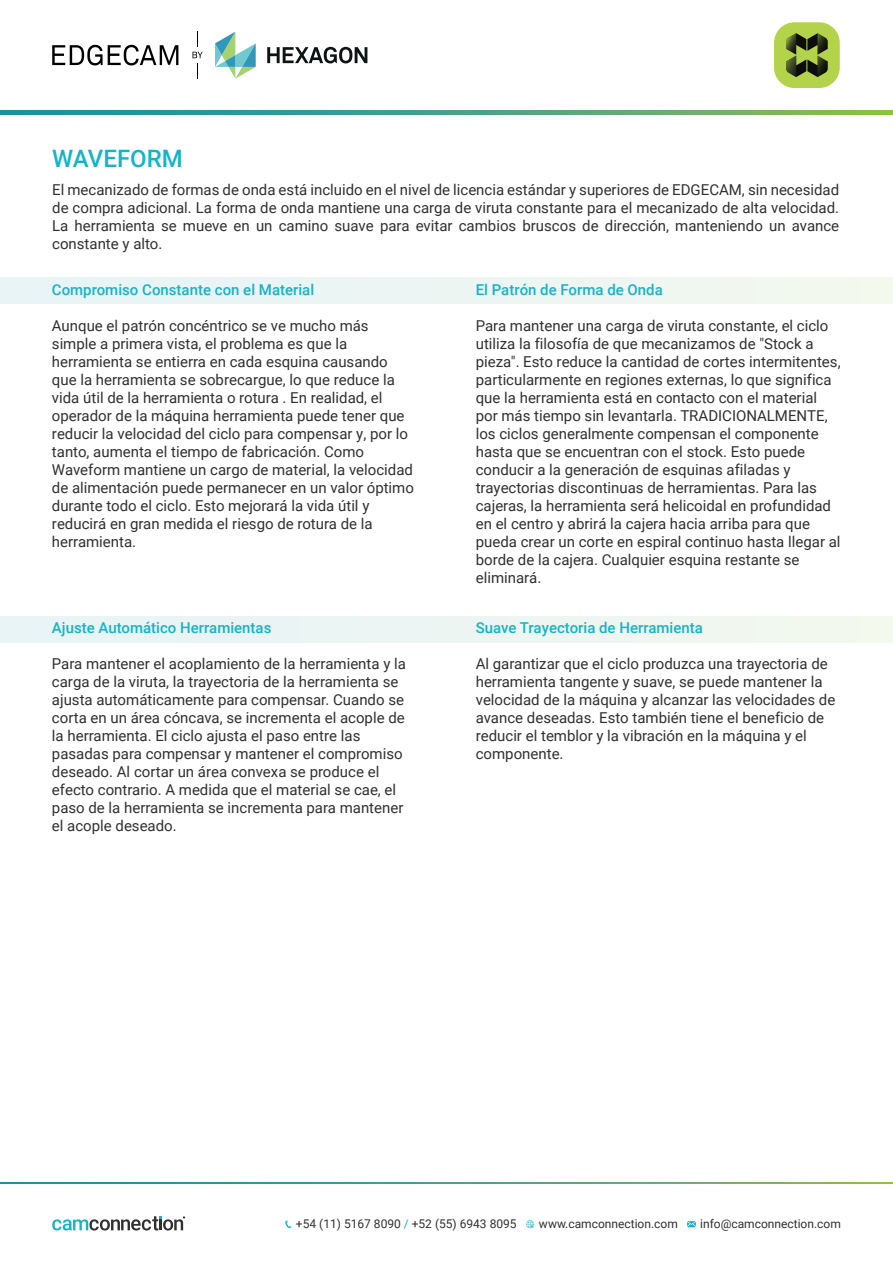
<style>
.page{position:relative;width:893px;height:1263px;background:#fff}
.page>*{position:absolute;margin:0;border:0;box-sizing:border-box;transform-origin:0 0}
.t1{font:500 24px "Roboto";color:#17b3c6}
.t2{font:15px/18px "Roboto";color:#313031}
.t3{font:500 15px "Roboto";color:#17b3c6}
.t4{font:12px "Roboto";color:#313031}
.s1{color:#17b3c6}
</style>
<div class="page">
<svg style="left:0;top:110px;width:893px;height:4px;background:#4ca382"></svg>
<svg style="left:0;top:1182px;width:893px;height:1px"></svg>
<svg style="left:52px;top:1216px;width:133px;height:14px"></svg>
<div style="left:0;top:278px;width:893px;height:26px;background:#edf5f3"></div>
<div style="left:0;top:616px;width:893px;height:26px;background:#edf5f3"></div>
<svg style="left:285px;top:1220px;width:6px;height:8px"></svg>
<svg style="left:687px;top:1221px;width:9px;height:6px"></svg>
<svg style="left:526px;top:1220px;width:8px;height:8px"></svg>
<svg style="left:52px;top:45px;width:126px;height:20px"></svg>
<svg style="left:192px;top:32px;width:11px;height:47px"></svg>
<svg style="left:267px;top:47px;width:100px;height:16px"></svg>
<svg style="left:215px;top:32px;width:41px;height:47px"></svg>
<div style="left:774px;top:22px;width:66px;height:66px;background:#b3d34b;border-radius:21px"></div>
<svg style="left:786px;top:33px;width:42px;height:44px"></svg>
<h1 class="t1" style="left:52px;top:142px;width:132px">WAVEFORM</h1>
<p class="t2" style="left:52px;top:180px;width:788px;text-align:justify">El mecanizado de formas de onda está incluido en el nivel de licencia estándar y superiores de EDGECAM, sin necesidad de compra adicional. La forma de onda mantiene una carga de viruta constante para el mecanizado de alta velocidad.<br>La herramienta se mueve en un camino suave para evitar cambios bruscos de dirección, manteniendo un avance constante y alto.</p>
<p class="t3" style="left:52px;top:279px;width:264px">Compromiso Constante con el Material</p>
<p class="t2" style="left:52px;top:316px;width:364px">Aunque el patrón concéntrico se ve mucho más simple a primera vista, el problema es que la herramienta se entierra en cada esquina causando que la herramienta se sobrecargue, lo que reduce la vida útil de la herramienta o rotura . En realidad, el operador de la máquina herramienta puede tener que reducir la velocidad del ciclo para compensar y, por lo tanto, aumenta el tiempo de fabricación. Como Waveform mantiene un cargo de material, la velocidad de alimentación puede permanecer en un valor óptimo durante todo el ciclo. Esto mejorará la vida útil y reducirá en gran medida el riesgo de rotura de la herramienta.</p>
<p class="t3" style="left:476px;top:279px;width:189px">El Patrón de Forma de Onda</p>
<p class="t2" style="left:476px;top:316px;width:366px">Para mantener una carga de viruta constante, el ciclo utiliza la filosofía de que mecanizamos de "Stock a pieza". Esto reduce la cantidad de cortes intermitentes, particularmente en regiones externas, lo que significa que la herramienta está en contacto con el material por más tiempo sin levantarla. TRADICIONALMENTE, los ciclos generalmente compensan el componente hasta que se encuentran con el stock. Esto puede conducir a la generación de esquinas afiladas y trayectorias discontinuas de herramientas. Para las cajeras, la herramienta será helicoidal en profundidad en el centro y abrirá la cajera hacia arriba para que pueda crear un corte en espiral continuo hasta llegar al borde de la cajera. Cualquier esquina restante se eliminará.</p>
<p class="t3" style="left:52px;top:618px;width:221px">Ajuste Automático Herramientas</p>
<p class="t2" style="left:52px;top:654px;width:356px">Para mantener el acoplamiento de la herramienta y la carga de la viruta, la trayectoria de la herramienta se ajusta automáticamente para compensar. Cuando se corta en un área cóncava, se incrementa el acople de la herramienta. El ciclo ajusta el paso entre las pasadas para compensar y mantener el compromiso deseado. Al cortar un área convexa se produce el efecto contrario. A medida que el material se cae, el paso de la herramienta se incrementa para mantener el acople deseado.</p>
<p class="t3" style="left:476px;top:618px;width:229px">Suave Trayectoria de Herramienta</p>
<p class="t2" style="left:476px;top:654px;width:361px">Al garantizar que el ciclo produzca una trayectoria de herramienta tangente y suave, se puede mantener la velocidad de la máquina y alcanzar las velocidades de avance deseadas. Esto también tiene el beneficio de reducir el temblor y la vibración en la máquina y el componente.</p>
<p class="t4" style="left:296px;top:1215px;width:222px">+54 (11) 5167 8090 <span class="s1">/</span> +52 (55) 6943 8095</p>
<p class="t4" style="left:539px;top:1215px;width:140px">www.camconnection.com</p>
<p class="t4" style="left:700px;top:1215px;width:142px">info@camconnection.com</p>
</div>
